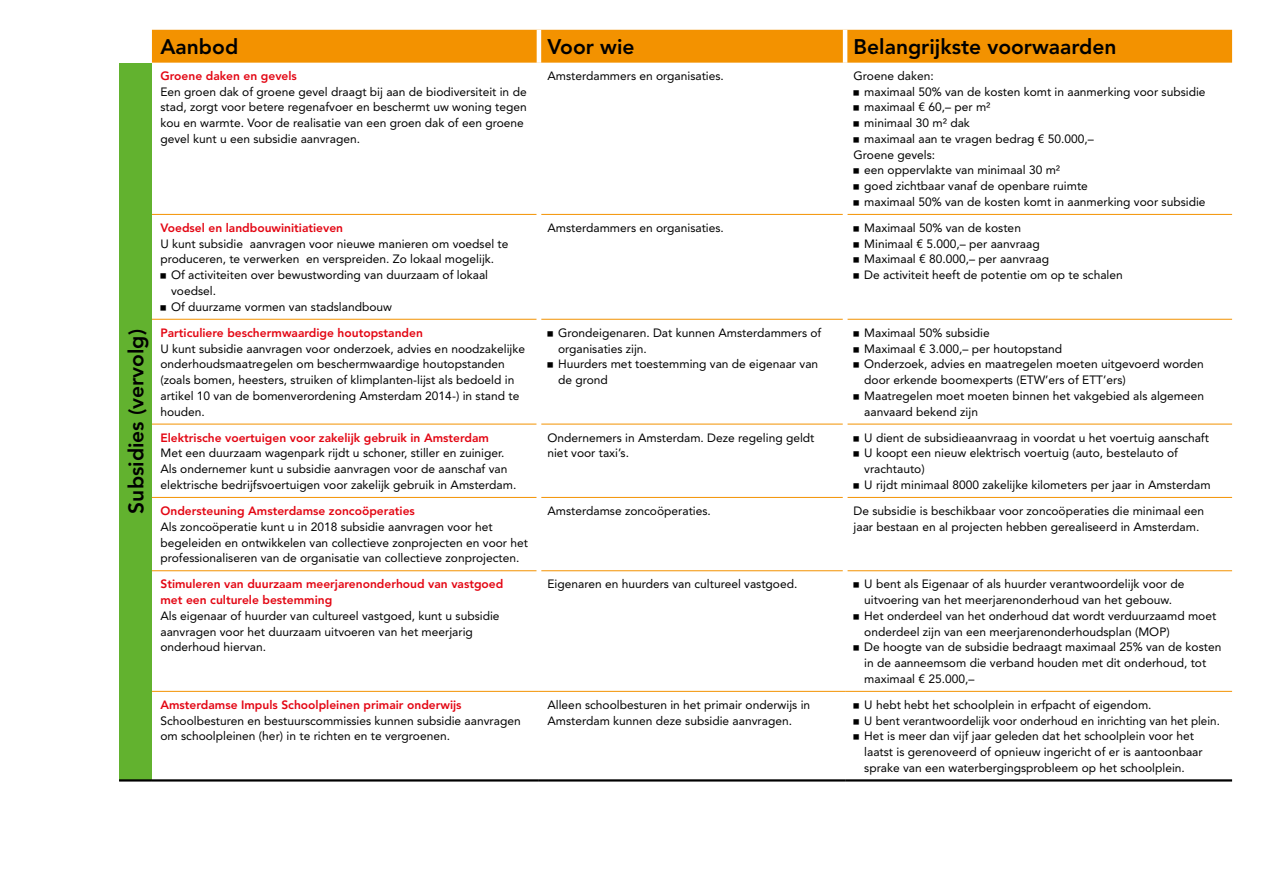
<style>
.page{position:relative;width:1263px;height:893px;background:#fff}
.page>*{position:absolute;margin:0;border:0;box-sizing:border-box;transform-origin:0 0}
.t1{font:800 21px "Avenir LT Std";color:#000}
.t2{font:12px/15.8px "Avenir LT Std";color:#000}
.t3{font:800 12px/15.8px "Avenir LT Std";color:#e30613}
.s1{font-family:"ASD Formfont"}
</style>
<div class="page">
<div style="left:152px;top:30px;width:1080px;height:33px;background:#f39200"></div>
<div style="left:119px;top:63px;width:33px;height:717px;background:#62b22f"></div>
<hr style="left:152px;top:214px;width:385px;height:1px;background:#f39200">
<hr style="left:541px;top:214px;width:302px;height:1px;background:#f39200">
<hr style="left:847px;top:214px;width:385px;height:1px;background:#f39200">
<hr style="left:152px;top:319px;width:385px;height:1px;background:#f39200">
<hr style="left:541px;top:319px;width:302px;height:1px;background:#f39200">
<hr style="left:847px;top:319px;width:385px;height:1px;background:#f39200">
<hr style="left:152px;top:424px;width:385px;height:1px;background:#f39200">
<hr style="left:541px;top:424px;width:302px;height:1px;background:#f39200">
<hr style="left:847px;top:424px;width:385px;height:1px;background:#f39200">
<hr style="left:152px;top:497px;width:385px;height:1px;background:#f39200">
<hr style="left:541px;top:497px;width:302px;height:1px;background:#f39200">
<hr style="left:847px;top:497px;width:385px;height:1px;background:#f39200">
<hr style="left:152px;top:570px;width:385px;height:1px;background:#f39200">
<hr style="left:541px;top:570px;width:302px;height:1px;background:#f39200">
<hr style="left:847px;top:570px;width:385px;height:1px;background:#f39200">
<hr style="left:537px;top:30px;width:4px;height:33px;background:#fff">
<hr style="left:843px;top:30px;width:4px;height:33px;background:#fff">
<hr style="left:152px;top:691px;width:387px;height:1px;background:#f39200">
<hr style="left:539px;top:691px;width:306px;height:1px;background:#f39200">
<hr style="left:845px;top:691px;width:387px;height:1px;background:#f39200">
<hr style="left:152px;top:779px;width:387px;height:2px;background:#000">
<hr style="left:539px;top:779px;width:306px;height:2px;background:#000">
<hr style="left:845px;top:779px;width:387px;height:2px;background:#000">
<hr style="left:119px;top:779px;width:33px;height:2px;background:#000">
<p class="t1" style="left:124px;top:514px;width:186px;rotate:-90deg">Subsidies (vervolg)</p>
<p class="t1" style="left:160px;top:34px;width:79px">Aanbod</p>
<p class="t1" style="left:547px;top:34px;width:89px">Voor wie</p>
<p class="t1" style="left:854px;top:34px;width:264px">Belangrijkste voorwaarden</p>
<p class="t3" style="left:160px;top:68px;width:138px">Groene daken en gevels</p>
<p class="t2" style="left:160px;top:84px;width:368px">Een groen dak of groene gevel draagt bij aan de biodiversiteit in de stad, zorgt voor betere regenafvoer en beschermt uw woning tegen kou en warmte. Voor de realisatie van een groen dak of een groene gevel kunt u een subsidie aanvragen.</p>
<p class="t3" style="left:160px;top:220px;width:184px">Voedsel en landbouwinitiatieven</p>
<p class="t2" style="left:160px;top:236px;width:349px">U kunt subsidie aanvragen voor nieuwe manieren om voedsel te produceren, te verwerken en verspreiden. Zo lokaal mogelijk.</p>
<p class="t2" style="left:171px;top:267px;width:319px;text-indent:-11px"><span class="s1">•</span> Of activiteiten over bewustwording van duurzaam of lokaal voedsel.</p>
<p class="t2" style="left:160px;top:299px;width:233px"><span class="s1">•</span> Of duurzame vormen van stadslandbouw</p>
<p class="t3" style="left:160px;top:325px;width:264px">Particuliere beschermwaardige houtopstanden</p>
<p class="t2" style="left:160px;top:341px;width:366px">U kunt subsidie aanvragen voor onderzoek, advies en noodzakelijke onderhoudsmaatregelen om beschermwaardige houtopstanden (zoals bomen, heesters, struiken of klimplanten-lijst als bedoeld in artikel 10 van de bomenverordening Amsterdam 2014-) in stand te houden.</p>
<p class="t3" style="left:160px;top:430px;width:330px">Elektrische voertuigen voor zakelijk gebruik in Amsterdam</p>
<p class="t2" style="left:160px;top:445px;width:357px">Met een duurzaam wagenpark rijdt u schoner, stiller en zuiniger.<br>Als ondernemer kunt u subsidie aanvragen voor de aanschaf van elektrische bedrijfsvoertuigen voor zakelijk gebruik in Amsterdam.</p>
<p class="t3" style="left:160px;top:503px;width:256px">Ondersteuning Amsterdamse zoncoöperaties</p>
<p class="t2" style="left:160px;top:519px;width:369px">Als zoncoöperatie kunt u in 2018 subsidie aanvragen voor het begeleiden en ontwikkelen van collectieve zonprojecten en voor het professionaliseren van de organisatie van collectieve zonprojecten.</p>
<p class="t3" style="left:160px;top:576px;width:344px">Stimuleren van duurzaam meerjarenonderhoud van vastgoed met een culturele bestemming</p>
<p class="t2" style="left:160px;top:608px;width:341px">Als eigenaar of huurder van cultureel vastgoed, kunt u subsidie aanvragen voor het duurzaam uitvoeren van het meerjarig onderhoud hiervan.</p>
<p class="t3" style="left:160px;top:697px;width:303px">Amsterdamse Impuls Schoolpleinen primair onderwijs</p>
<p class="t2" style="left:160px;top:713px;width:362px">Schoolbesturen en bestuurscommissies kunnen subsidie aanvragen om schoolpleinen (her) in te richten en te vergroenen.</p>
<p class="t2" style="left:547px;top:68px;width:178px">Amsterdammers en organisaties.</p>
<p class="t2" style="left:854px;top:68px;width:82px">Groene daken:</p>
<p class="t2" style="left:854px;top:84px;width:353px"><span class="s1">•</span> maximaal 50% van de kosten komt in aanmerking voor subsidie</p>
<p class="t2" style="left:854px;top:99px;width:139px"><span class="s1">•</span> maximaal € 60,– per m²</p>
<p class="t2" style="left:854px;top:115px;width:118px"><span class="s1">•</span> minimaal 30 m² dak</p>
<p class="t2" style="left:854px;top:131px;width:242px"><span class="s1">•</span> maximaal aan te vragen bedrag € 50.000,–</p>
<p class="t2" style="left:854px;top:147px;width:83px">Groene gevels:</p>
<p class="t2" style="left:854px;top:162px;width:208px"><span class="s1">•</span> een oppervlakte van minimaal 30 m²</p>
<p class="t2" style="left:854px;top:178px;width:236px"><span class="s1">•</span> goed zichtbaar vanaf de openbare ruimte</p>
<p class="t2" style="left:854px;top:194px;width:353px"><span class="s1">•</span> maximaal 50% van de kosten komt in aanmerking voor subsidie</p>
<p class="t2" style="left:547px;top:220px;width:178px">Amsterdammers en organisaties.</p>
<p class="t2" style="left:854px;top:220px;width:169px"><span class="s1">•</span> Maximaal 50% van de kosten</p>
<p class="t2" style="left:854px;top:236px;width:188px"><span class="s1">•</span> Minimaal € 5.000,– per aanvraag</p>
<p class="t2" style="left:854px;top:252px;width:197px"><span class="s1">•</span> Maximaal € 80.000,– per aanvraag</p>
<p class="t2" style="left:854px;top:267px;width:271px"><span class="s1">•</span> De activiteit heeft de potentie om op te schalen</p>
<p class="t2" style="left:558px;top:325px;width:265px;text-indent:-11px"><span class="s1">•</span> Grondeigenaren. Dat kunnen Amsterdammers of organisaties zijn.</p>
<p class="t2" style="left:558px;top:356px;width:262px;text-indent:-11px"><span class="s1">•</span> Huurders met toestemming van de eigenaar van de grond</p>
<p class="t2" style="left:854px;top:325px;width:138px"><span class="s1">•</span> Maximaal 50% subsidie</p>
<p class="t2" style="left:854px;top:341px;width:210px"><span class="s1">•</span> Maximaal € 3.000,– per houtopstand</p>
<p class="t2" style="left:864px;top:356px;width:341px;text-indent:-11px"><span class="s1">•</span> Onderzoek, advies en maatregelen moeten uitgevoerd worden door erkende boomexperts (ETW’ers of ETT’ers)</p>
<p class="t2" style="left:864px;top:388px;width:341px;text-indent:-11px"><span class="s1">•</span> Maatregelen moet moeten binnen het vakgebied als algemeen aanvaard bekend zijn</p>
<p class="t2" style="left:547px;top:430px;width:268px">Ondernemers in Amsterdam. Deze regeling geldt niet voor taxi’s.</p>
<p class="t2" style="left:854px;top:430px;width:357px"><span class="s1">•</span> U dient de subsidieaanvraag in voordat u het voertuig aanschaft</p>
<p class="t2" style="left:864px;top:445px;width:315px;text-indent:-11px"><span class="s1">•</span> U koopt een nieuw elektrisch voertuig (auto, bestelauto of vrachtauto)</p>
<p class="t2" style="left:854px;top:477px;width:358px"><span class="s1">•</span> U rijdt minimaal 8000 zakelijke kilometers per jaar in Amsterdam</p>
<p class="t2" style="left:547px;top:503px;width:165px">Amsterdamse zoncoöperaties.</p>
<p class="t2" style="left:854px;top:503px;width:352px">De subsidie is beschikbaar voor zoncoöperaties die minimaal een jaar bestaan en al projecten hebben gerealiseerd in Amsterdam.</p>
<p class="t2" style="left:547px;top:576px;width:251px">Eigenaren en huurders van cultureel vastgoed.</p>
<p class="t2" style="left:854px;top:576px;width:332px;text-align:center"><span class="s1">•</span> U bent als Eigenaar of als huurder verantwoordelijk voor de uitvoering van het meerjarenonderhoud van het gebouw.</p>
<p class="t2" style="left:864px;top:608px;width:354px;text-indent:-11px"><span class="s1">•</span> Het onderdeel van het onderhoud dat wordt verduurzaamd moet onderdeel zijn van een meerjarenonderhoudsplan (MOP)</p>
<p class="t2" style="left:864px;top:639px;width:359px;text-indent:-11px"><span class="s1">•</span> De hoogte van de subsidie bedraagt maximaal 25% van de kosten in de aanneemsom die verband houden met dit onderhoud, tot maximaal € 25.000,–</p>
<p class="t2" style="left:547px;top:697px;width:264px">Alleen schoolbesturen in het primair onderwijs in<br>Amsterdam kunnen deze subsidie aanvragen.</p>
<p class="t2" style="left:854px;top:697px;width:299px"><span class="s1">•</span> U hebt hebt het schoolplein in erfpacht of eigendom.</p>
<p class="t2" style="left:854px;top:713px;width:368px"><span class="s1">•</span> U bent verantwoordelijk voor onderhoud en inrichting van het plein.</p>
<p class="t2" style="left:864px;top:728px;width:340px;text-indent:-11px"><span class="s1">•</span> Het is meer dan vijf jaar geleden dat het schoolplein voor het laatst is gerenoveerd of opnieuw ingericht of er is aantoonbaar sprake van een waterbergingsprobleem op het schoolplein.</p>
</div>
